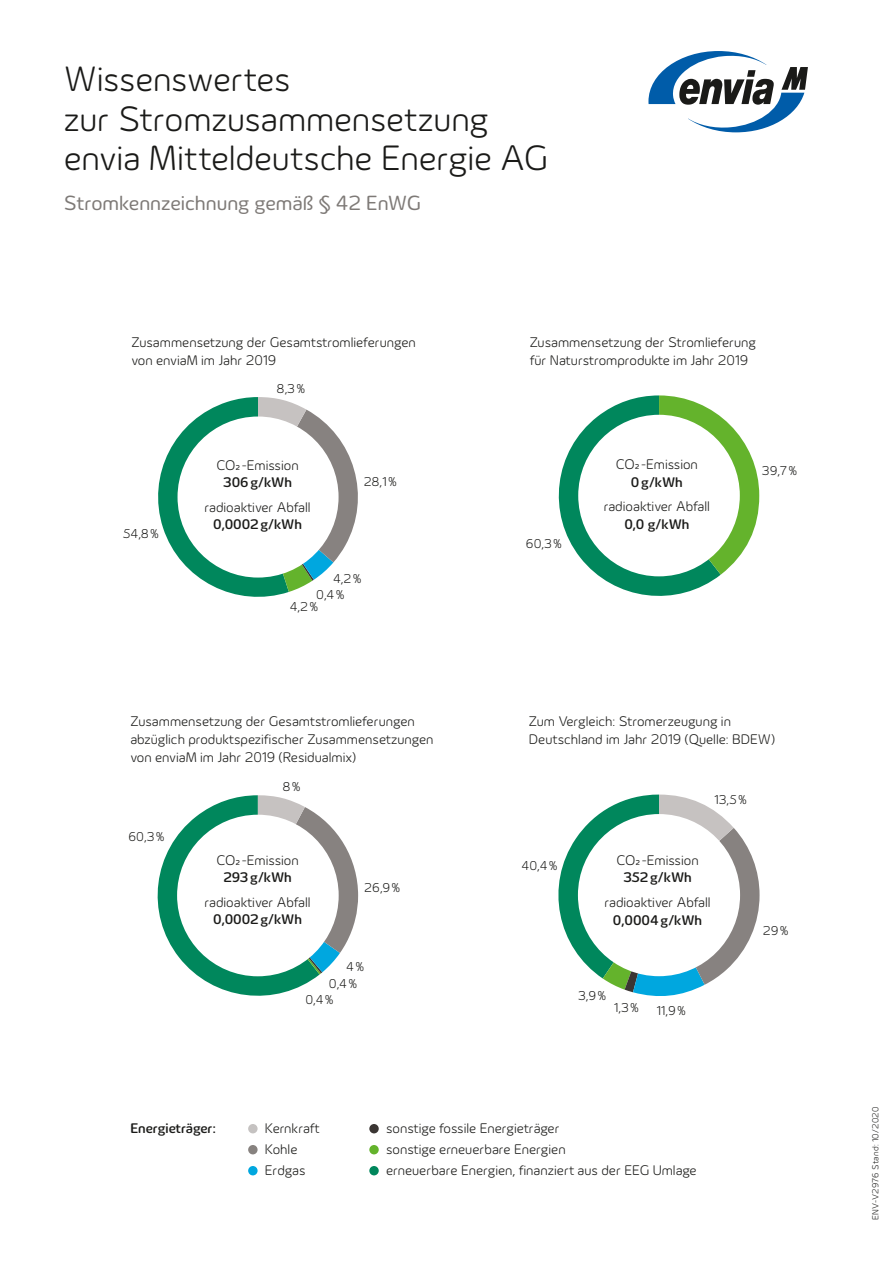
<style>
.page{position:relative;width:893px;height:1263px;background:#fff}
.page>*{position:absolute;margin:0;border:0;box-sizing:border-box;transform-origin:0 0}
.t1{font:300 36px/39.6px "Innogy";letter-spacing:-.01em;color:#1a1a18}
.t2{font:21px "Innogy";letter-spacing:-.005em;color:#7e7a77}
.t3{font:300 14.25px/17.9px "Innogy";color:#1a1a18}
.t4{font:500 14.25px "Innogy";color:#1a1a18}
.t5{font:300 13.05px/15.5px "Innogy";color:#1a1a18}
.t6{font:300 9px "Innogy";letter-spacing:.03em;color:#1a1a18}
</style>
<div class="page">
<svg style="left:158px;top:397px;width:200px;height:200px"></svg>
<div style="left:178px;top:416px;width:161px;height:161px;background:#fff;border-radius:50%"></div>
<svg style="left:558px;top:794px;width:202px;height:202px"></svg>
<div style="left:578px;top:814px;width:162px;height:162px;background:#fff;border-radius:50%"></div>
<svg style="left:157px;top:795px;width:201px;height:201px"></svg>
<div style="left:177px;top:815px;width:162px;height:161px;background:#fff;border-radius:50%"></div>
<svg style="left:558px;top:395px;width:201px;height:201px"></svg>
<div style="left:578px;top:415px;width:162px;height:161px;background:#fff;border-radius:50%"></div>
<div style="left:248px;top:1124px;width:10px;height:9px;background:#c5c2c1;border-radius:50%"></div>
<div style="left:369px;top:1124px;width:10px;height:9px;background:#3b3633;border-radius:50%"></div>
<div style="left:248px;top:1145px;width:10px;height:9px;background:#87827f;border-radius:50%"></div>
<div style="left:369px;top:1145px;width:10px;height:9px;background:#64b32c;border-radius:50%"></div>
<div style="left:248px;top:1166px;width:10px;height:9px;background:#00a7df;border-radius:50%"></div>
<div style="left:369px;top:1166px;width:10px;height:9px;background:#00875c;border-radius:50%"></div>
<svg style="left:648px;top:51px;width:160px;height:81px"></svg>
<h1 class="t1" style="left:64px;top:59px;width:486px">Wissenswertes<br>zur Stromzusammensetzung envia Mitteldeutsche Energie AG</h1>
<h2 class="t2" style="left:64px;top:191px;width:359px">Stromkennzeichnung gemäß § 42 EnWG</h2>
<p class="t3" style="left:131px;top:334px;width:286px">Zusammensetzung der Gesamtstromlieferungen von enviaM im Jahr 2019</p>
<p class="t5" style="left:123px;top:526px;width:37px">54,8 %</p>
<p class="t5" style="left:277px;top:380px;width:30px">8,3 %</p>
<p class="t3" style="left:216px;top:456px;width:84px">CO2 -Emission</p>
<p class="t4" style="left:223px;top:474px;width:70px">306 g/kWh</p>
<p class="t3" style="left:205px;top:498px;width:108px">radioaktiver Abfall</p>
<p class="t4" style="left:213px;top:516px;width:90px">0,0002 g/kWh</p>
<p class="t5" style="left:364px;top:474px;width:34px">28,1 %</p>
<p class="t5" style="left:316px;top:571px;width:46px;text-indent:17px">4,2 %<br>0,4 %</p>
<p class="t5" style="left:290px;top:599px;width:30px">4,2 %</p>
<p class="t3" style="left:130px;top:713px;width:305px">Zusammensetzung der Gesamtstromlieferungen abzüglich produktspezifischer Zusammensetzungen von enviaM im Jahr 2019 (Residualmix)</p>
<p class="t5" style="left:129px;top:828px;width:37px">60,3 %</p>
<p class="t5" style="left:282px;top:779px;width:19px">8 %</p>
<p class="t3" style="left:217px;top:851px;width:84px">CO2 -Emission</p>
<p class="t4" style="left:223px;top:869px;width:70px">293 g/kWh</p>
<p class="t3" style="left:205px;top:893px;width:108px">radioaktiver Abfall</p>
<p class="t4" style="left:213px;top:911px;width:90px">0,0002 g/kWh</p>
<p class="t5" style="left:364px;top:880px;width:37px">26,9 %</p>
<p class="t5" style="left:329px;top:958px;width:37px;line-height:17.4px;text-indent:17px">4 %<br>0,4 %</p>
<p class="t5" style="left:305px;top:991px;width:30px">0,4 %</p>
<p class="t3" style="left:530px;top:334px;width:228px">Zusammensetzung der Stromlieferung für Naturstromprodukte im Jahr 2019</p>
<p class="t5" style="left:526px;top:535px;width:37px">60,3 %</p>
<p class="t3" style="left:616px;top:456px;width:84px">CO2 -Emission</p>
<p class="t4" style="left:631px;top:474px;width:53px">0 g/kWh</p>
<p class="t3" style="left:604px;top:498px;width:108px">radioaktiver Abfall</p>
<p class="t4" style="left:624px;top:516px;width:67px">0,0 g/kWh</p>
<p class="t5" style="left:762px;top:463px;width:37px">39,7 %</p>
<p class="t3" style="left:529px;top:713px;width:248px">Zum Vergleich: Stromerzeugung in<br>Deutschland im Jahr 2019 (Quelle: BDEW)</p>
<p class="t5" style="left:521px;top:858px;width:37px">40,4 %</p>
<p class="t5" style="left:714px;top:792px;width:34px">13,5 %</p>
<p class="t3" style="left:616px;top:851px;width:84px">CO2 -Emission</p>
<p class="t4" style="left:623px;top:869px;width:70px">352 g/kWh</p>
<p class="t3" style="left:605px;top:893px;width:108px">radioaktiver Abfall</p>
<p class="t4" style="left:613px;top:911px;width:91px">0,0004 g/kWh</p>
<p class="t5" style="left:763px;top:923px;width:27px">29 %</p>
<p class="t5" style="left:578px;top:988px;width:29px">3,9 %</p>
<p class="t5" style="left:614px;top:1000px;width:26px">1,3 %</p>
<p class="t5" style="left:656px;top:1003px;width:31px">11,9 %</p>
<p class="t4" style="left:130px;top:1120px;width:87px">Energieträger:</p>
<p class="t3" style="left:265px;top:1120px;width:56px">Kernkraft</p>
<p class="t3" style="left:386px;top:1120px;width:175px">sonstige fossile Energieträger</p>
<p class="t3" style="left:265px;top:1141px;width:34px">Kohle</p>
<p class="t3" style="left:386px;top:1141px;width:181px">sonstige erneuerbare Energien</p>
<p class="t3" style="left:265px;top:1162px;width:42px">Erdgas</p>
<p class="t3" style="left:386px;top:1162px;width:312px">erneuerbare Energien, finanziert aus der EEG Umlage</p>
<p class="t6" style="left:870px;top:1220px;width:115px;rotate:-90deg">ENV-V2976 Stand: 10/2020</p>
</div>
